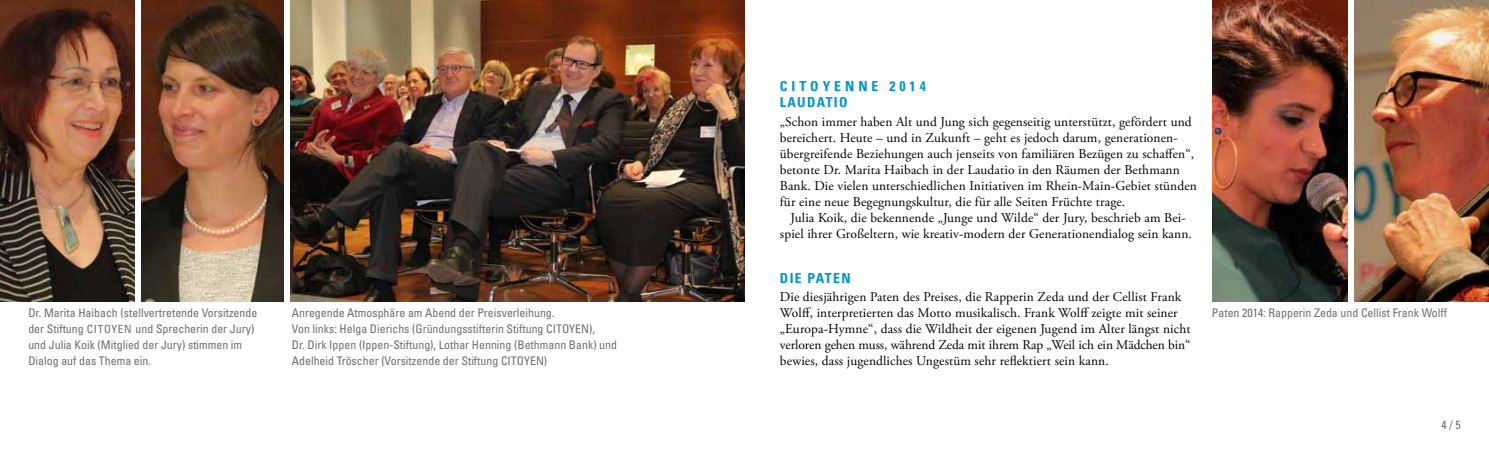
<style>
.page{position:relative;width:1489px;height:461px;background:#fff}
.page>*{position:absolute;margin:0;border:0;box-sizing:border-box;transform-origin:0 0}
.t1{font:700 condensed 13.75px/16px "Univers LT";letter-spacing:.29em;color:#0094cc}
.t2{font:700 condensed 13.75px "Univers LT";letter-spacing:.1em;color:#0094cc}
.t3{font:13.5px/16px "Adobe Garamond Pro";letter-spacing:.01em;color:#000}
.t4{font:condensed 11.88px/16px "Univers LT";color:#6e6e6e}
.s1{font-size:11.25px}
</style>
<div class="page">
<img style="left:291px;top:0;width:453px;height:301px">
<img style="left:0;top:0;width:135px;height:301px">
<img style="left:142px;top:0;width:141px;height:301px">
<img style="left:1212px;top:0;width:134px;height:301px">
<img style="left:1354px;top:0;width:134px;height:301px">
<p class="t1" style="left:780px;top:78px;width:147px">CITOY ENNE 2014<br>LAUDATIO</p>
<p class="t3" style="left:780px;top:114px;width:418px">„Schon immer haben Alt und Jung sich gegenseitig unterstützt, gefördert und bereichert. Heute – und in Zukunft – geht es jedoch darum, generationen&shy;übergreifende Beziehungen auch jenseits von familiären Bezügen zu schaffen“, betonte Dr. Marita Haibach in der Laudatio in den Räumen der Bethmann Bank. Die vielen unterschiedlichen Initiativen im Rhein-Main-Gebiet stünden für eine neue Begegnungskultur, die für alle Seiten Früchte trage.</p>
<p class="t3" style="left:780px;top:210px;width:413px;text-align:center">Julia Koik, die bekennende „Junge und Wilde“ der Jury, beschrieb am Bei&shy;spiel ihrer Großeltern, wie kreativ-modern der Generationendialog sein kann.</p>
<p class="t2" style="left:780px;top:269px;width:72px">DIE PATEN</p>
<p class="t3" style="left:780px;top:289px;width:412px">Die diesjährigen Paten des Preises, die Rapperin Zeda und der Cellist Frank Wolff, interpretierten das Motto musikalisch. Frank Wolff zeigte mit seiner „Europa-Hymne“, dass die Wildheit der eigenen Jugend im Alter längst nicht verloren gehen muss, während Zeda mit ihrem Rap „Weil ich ein Mädchen bin“ bewies, dass jugendliches Ungestüm sehr reflektiert sein kann.</p>
<p class="t4" style="left:28px;top:305px;width:230px">Dr. Marita Haibach (stellvertretende Vorsitzende der Stiftung <span class="s1">CITOYEN</span> und Sprecherin der Jury) und Julia Koik (Mitglied der Jury) stimmen im Dialog auf das Thema ein.</p>
<p class="t4" style="left:292px;top:305px;width:327px">Anregende Atmosphäre am Abend der Preisverleihung.<br>Von links: Helga Dierichs (Gründungsstifterin Stiftung CITOYEN),<br>Dr. Dirk Ippen (Ippen-Stiftung), Lothar Henning (Bethmann Bank) und Adelheid Tröscher (Vorsitzende der Stiftung CITOYEN)</p>
<p class="t4" style="left:1211px;top:305px;width:237px">Paten 2014: Rapperin Zeda und Cellist Frank Wolff</p>
<p class="t4" style="left:1441px;top:416px;width:21px">4 / 5</p>
</div>
